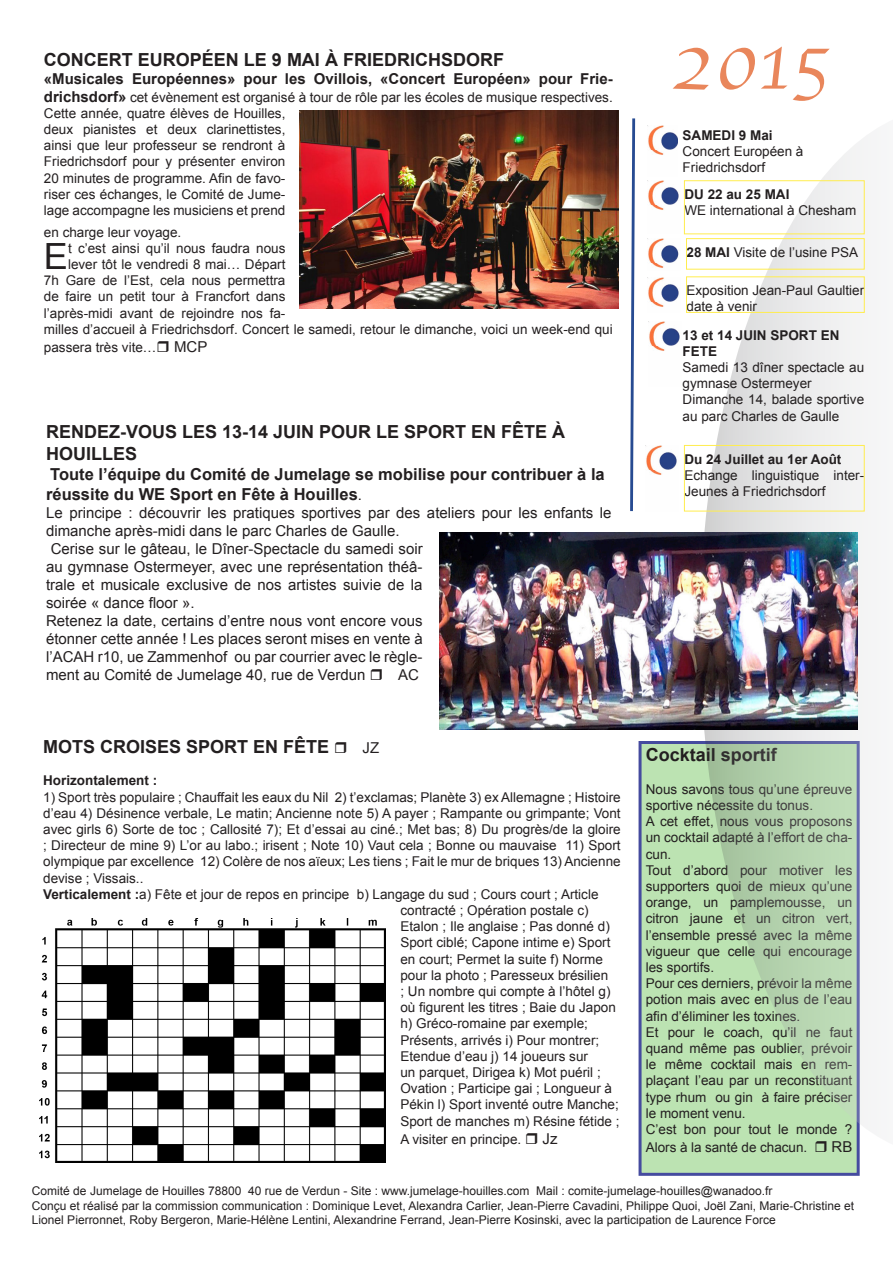
<style>
.page{position:relative;width:893px;height:1263px;background:#fff}
.page>*{position:absolute;margin:0;border:0;box-sizing:border-box;transform-origin:0 0}
.t1{font:81px "Apple Chancery";color:#e9865b}
.t2{font:36.15px "Arial";color:#231f20}
.t3{font:700 18px/21.6px "Arial";color:#231f20}
.t4{font:700 16.5px/19.8px "Arial";color:#231f20}
.t5{font:15px/18px "Arial";color:#231f20;text-align:justify}
.t6{font:700 15px "Arial";color:#231f20}
.t7{font:13.5px/16.2px "Arial";color:#231f20}
.t8{font:700 13.5px/16.2px "Arial";color:#231f20}
.t9{font:12px/14.4px "Arial";color:#231f20}
.s1{font-weight:700;font-size:15px}
.s2{font-size:15px}
.s3{font-weight:400;font-size:15px}
.s4{font-weight:700}
</style>
<div class="page">
<div style="left:640px;top:742px;width:218px;height:432px;background:#bce3b2"></div>
<div style="left:639px;top:741px;width:221px;height:435px;border:3px solid #454b9f"></div>
<svg style="left:700px;top:134px;width:170px;height:1023px"></svg>
<svg style="left:630px;top:118px;width:6px;height:394px"></svg>
<img style="left:648px;top:181px;width:31px;height:29px">
<img style="left:647px;top:125px;width:31px;height:30px">
<img style="left:649px;top:322px;width:31px;height:29px">
<img style="left:40px;top:918px;width:345px;height:244px">
<img style="left:299px;top:111px;width:319px;height:198px">
<img style="left:439px;top:533px;width:419px;height:197px">
<div style="left:684px;top:445px;width:180px;height:66px;border:1px solid #ffed4e"></div>
<img style="left:646px;top:446px;width:31px;height:29px">
<img style="left:648px;top:239px;width:31px;height:29px">
<img style="left:647px;top:277px;width:32px;height:30px">
<svg style="left:816px;top:1141px;width:10px;height:11px"></svg>
<p class="t3" style="left:44px;top:49px;width:462px">CONCERT EUROPÉEN LE 9 MAI À FRIEDRICHSDORF</p>
<p class="t6" style="left:44px;top:68px;width:570px">«Musicales Européennes» pour les Ovillois, «Concert Européen» pour Frie-</p>
<p class="t7" style="left:44px;top:89px;width:570px"><span class="s1">drichsdorf»</span> cet évènement est organisé à tour de rôle par les écoles de musique respectives.</p>
<p class="t7" style="left:44px;top:105px;width:243px;text-align:justify">Cette année, quatre élèves de Houilles, deux pianistes et deux clarinettistes, ainsi que leur professeur se rendront à Friedrichsdorf pour y présenter environ 20 minutes de programme. Afin de favo&shy;riser ces échanges, le Comité de Jume&shy;lage accompagne les musiciens et prend</p>
<p class="t7" style="left:44px;top:224px;width:139px">en charge leur voyage.</p>
<p class="t2" style="left:44px;top:233px;width:26px">E</p>
<p class="t7" style="left:68px;top:240px;width:219px">t c’est ainsi qu’il nous faudra nous</p>
<p class="t7" style="left:68px;top:256px;width:219px">lever tôt le vendredi 8 mai… Départ</p>
<p class="t7" style="left:44px;top:272px;width:243px">7h Gare de l’Est, cela nous permettra</p>
<p class="t7" style="left:44px;top:289px;width:243px">de faire un petit tour à Francfort dans</p>
<p class="t7" style="left:44px;top:305px;width:243px">l’après-midi avant de rejoindre nos fa-</p>
<p class="t7" style="left:44px;top:321px;width:570px">milles d’accueil à Friedrichsdorf. Concert le samedi, retour le dimanche, voici un week-end qui</p>
<p class="t7" style="left:44px;top:339px;width:165px">passera très vite… <span class="s2">MCP</span></p>
<p class="t3" style="left:46px;top:422px;width:521px">RENDEZ-VOUS LES 13-14 JUIN POUR LE SPORT EN FÊTE À<br>HOUILLES</p>
<p class="t4" style="left:46px;top:465px;width:560px">Toute l’équipe du Comité de Jumelage se mobilise pour contribuer à la réussite du WE Sport en Fête à Houilles<span class="s3">.</span></p>
<p class="t5" style="left:46px;top:503px;width:567px">Le principe : découvrir les pratiques sportives par des ateliers pour les enfants le dimanche après-midi dans le parc Charles de Gaulle.</p>
<p class="t5" style="left:46px;top:539px;width:378px;text-indent:5px">Cerise sur le gâteau, le Dîner-Spectacle du samedi soir au gymnase Ostermeyer, avec une représentation théâ&shy;trale et musicale exclusive de nos artistes suivie de la soirée « dance floor ».</p>
<p class="t5" style="left:46px;top:611px;width:378px">Retenez la date, certains d’entre nous vont encore vous étonner cette année ! Les places seront mises en vente à l’ACAH r10, ue Zammenhof ou par courrier avec le règle&shy;ment au Comité de Jumelage 40, rue de Verdun</p>
<p class="t5" style="left:398px;top:665px;width:22px">AC</p>
<p class="t3" style="left:43px;top:736px;width:288px">MOTS CROISES SPORT EN FÊTE</p>
<p class="t5" style="left:363px;top:739px;width:18px">JZ</p>
<p class="t8" style="left:43px;top:773px;width:116px">Horizontalement :</p>
<p class="t7" style="left:43px;top:789px;width:579px;text-align:justify">1) Sport très populaire ; Chauffait les eaux du Nil 2) t’exclamas; Planète 3) ex Allemagne ; Histoire d’eau 4) Désinence verbale, Le matin; Ancienne note 5) A payer ; Rampante ou grimpante; Vont avec girls 6) Sorte de toc ; Callosité 7); Et d’essai au ciné.; Met bas; 8) Du progrès/de la gloire ; Directeur de mine 9) L’or au labo.; irisent ; Note 10) Vaut cela ; Bonne ou mauvaise 11) Sport olympique par excellence 12) Colère de nos aïeux; Les tiens ; Fait le mur de briques 13) Ancienne devise ; Vissais..</p>
<p class="t7" style="left:400px;top:886px;width:221px;text-indent:-357px"><span class="s4">Verticalement :</span>a) Fête et jour de repos en principe b) Langage du sud ; Cours court ; Article contracté ; Opération postale c)<br>Etalon ; Ile anglaise ; Pas donné d)<br>Sport ciblé; Capone intime e) Sport en court; Permet la suite f) Norme pour la photo ; Paresseux brésilien<br>; Un nombre qui compte à l’hôtel g) où figurent les titres ; Baie du Japon h) Gréco-romaine par exemple; Présents, arrivés i) Pour montrer; Etendue d’eau j) 14 joueurs sur<br>un parquet, Dirigea k) Mot puéril ; Ovation ; Participe gai ; Longueur à Pékin l) Sport inventé outre Manche; Sport de manches m) Résine fétide ;</p>
<p class="t7" style="left:400px;top:1131px;width:122px">A visiter en principe.</p>
<p class="t5" style="left:543px;top:1129px;width:16px">Jz</p>
<p class="t1" style="left:669px;top:-2px;width:163px">2015</p>
<p class="t8" style="left:683px;top:127px;width:92px">SAMEDI 9 Mai</p>
<p class="t7" style="left:683px;top:143px;width:122px">Concert Européen à</p>
<p class="t7" style="left:683px;top:159px;width:84px">Friedrichsdorf</p>
<p class="t8" style="left:684px;top:186px;width:107px">DU 22 au 25 MAI</p>
<p class="t7" style="left:684px;top:202px;width:173px">WE international à Chesham</p>
<p class="t7" style="left:686px;top:244px;width:173px"><span class="s4">28 MAI</span> Visite de l’usine PSA</p>
<p class="t7" style="left:686px;top:282px;width:179px">Exposition Jean-Paul Gaultier date à venir</p>
<p class="t8" style="left:683px;top:327px;width:158px">13 et 14 JUIN SPORT EN<br>FETE</p>
<p class="t7" style="left:683px;top:359px;width:183px">Samedi 13 dîner spectacle au gymnase Ostermeyer</p>
<p class="t7" style="left:683px;top:392px;width:183px">Dimanche 14, balade sportive au parc Charles de Gaulle</p>
<p class="t8" style="left:684px;top:451px;width:159px">Du 24 Juillet au 1er Août</p>
<p class="t7" style="left:684px;top:467px;width:181px">Echange linguistique inter-<br>Jeunes à Friedrichsdorf</p>
<p class="t3" style="left:646px;top:745px;width:133px">Cocktail sportif</p>
<p class="t7" style="left:646px;top:781px;width:208px">Nous savons tous qu’une épreuve sportive nécessite du tonus.</p>
<p class="t7" style="left:646px;top:813px;width:208px;text-align:justify">A cet effet, nous vous proposons un cocktail adapté à l’effort de cha&shy;cun.</p>
<p class="t7" style="left:646px;top:862px;width:208px;text-align:justify">Tout d’abord pour motiver les supporters quoi de mieux qu’une orange, un pamplemousse, un citron jaune et un citron vert, l’ensemble pressé avec la même vigueur que celle qui encourage les sportifs.</p>
<p class="t7" style="left:646px;top:975px;width:208px;text-align:justify">Pour ces derniers, prévoir la même potion mais avec en plus de l’eau afin d’éliminer les toxines.</p>
<p class="t7" style="left:646px;top:1024px;width:208px;text-align:justify">Et pour le coach, qu’il ne faut quand même pas oublier, prévoir le même cocktail mais en rem&shy;plaçant l’eau par un reconstituant type rhum ou gin à faire préciser le moment venu.</p>
<p class="t7" style="left:646px;top:1120px;width:208px;line-height:18px">C’est bon pour tout le monde ?<br>Alors à la santé de chacun.</p>
<p class="t5" style="left:832px;top:1138px;width:22px">RB</p>
<p class="t9" style="left:32px;top:1184px;width:742px">Comité de Jumelage de Houilles 78800 40 rue de Verdun - Site : www.jumelage-houilles.com Mail : comite-jumelage-houilles@wanadoo.fr</p>
<p class="t9" style="left:32px;top:1198px;width:823px">Conçu et réalisé par la commission communication : Dominique Levet, Alexandra Carlier, Jean-Pierre Cavadini, Philippe Quoi, Joël Zani, Marie-Christine et<br>Lionel Pierronnet, Roby Bergeron, Marie-Hélène Lentini, Alexandrine Ferrand, Jean-Pierre Kosinski, avec la participation de Laurence Force</p>
</div>
